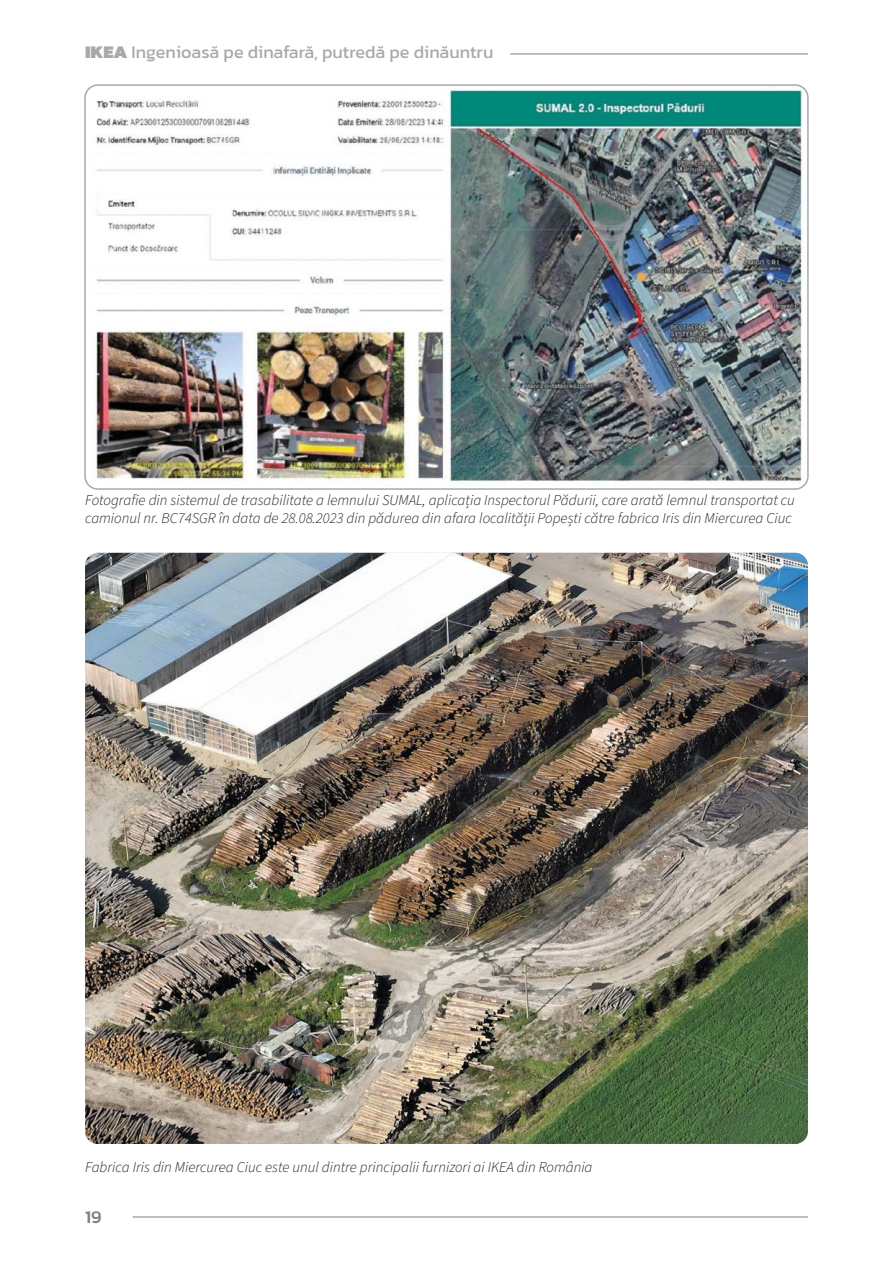
<style>
.page{position:relative;width:893px;height:1263px;background:#fff}
.page>*{position:absolute;margin:0;border:0;box-sizing:border-box;transform-origin:0 0}
.t1{font:18px "Kanit";color:#a8a9ad}
.t2{font:500 18px "Kanit";color:#808285}
.pidpysy_foto{font:italic 300 15px/18px "Source Sans 3";color:#231f20}
.s1{font-weight:900}
</style>
<div class="page">
<img style="left:85px;top:553px;width:723px;height:591px">
<img style="left:87px;top:87px;width:719px;height:400px">
<div style="left:84px;top:84px;width:725px;height:406px;border:2px solid #a8a9ad;border-radius:13px"></div>
<hr style="left:510px;top:53px;width:298px;height:2px;background:#a8a9ad">
<hr style="left:133px;top:1216px;width:675px;height:2px;background:#a8a9ad">
<p class="t1" style="left:85px;top:39px;width:410px"><span class="s1">IKEA</span> Ingenioasă pe dinafară, putredă pe dinăuntru</p>
<p class="pidpysy_foto" style="left:85px;top:491px;width:711px">Fotografie din sistemul de trasabilitate a lemnului SUMAL, aplicația Inspectorul Pădurii, care arată lemnul transportat cu camionul nr. BC74SGR în data de 28.08.2023 din pădurea din afara localității Popești către fabrica Iris din Miercurea Ciuc</p>
<p class="pidpysy_foto" style="left:85px;top:1158px;width:509px">Fabrica Iris din Miercurea Ciuc este unul dintre principalii furnizori ai IKEA din România</p>
<p class="t2" style="left:85px;top:1204px;width:18px">19</p>
</div>
